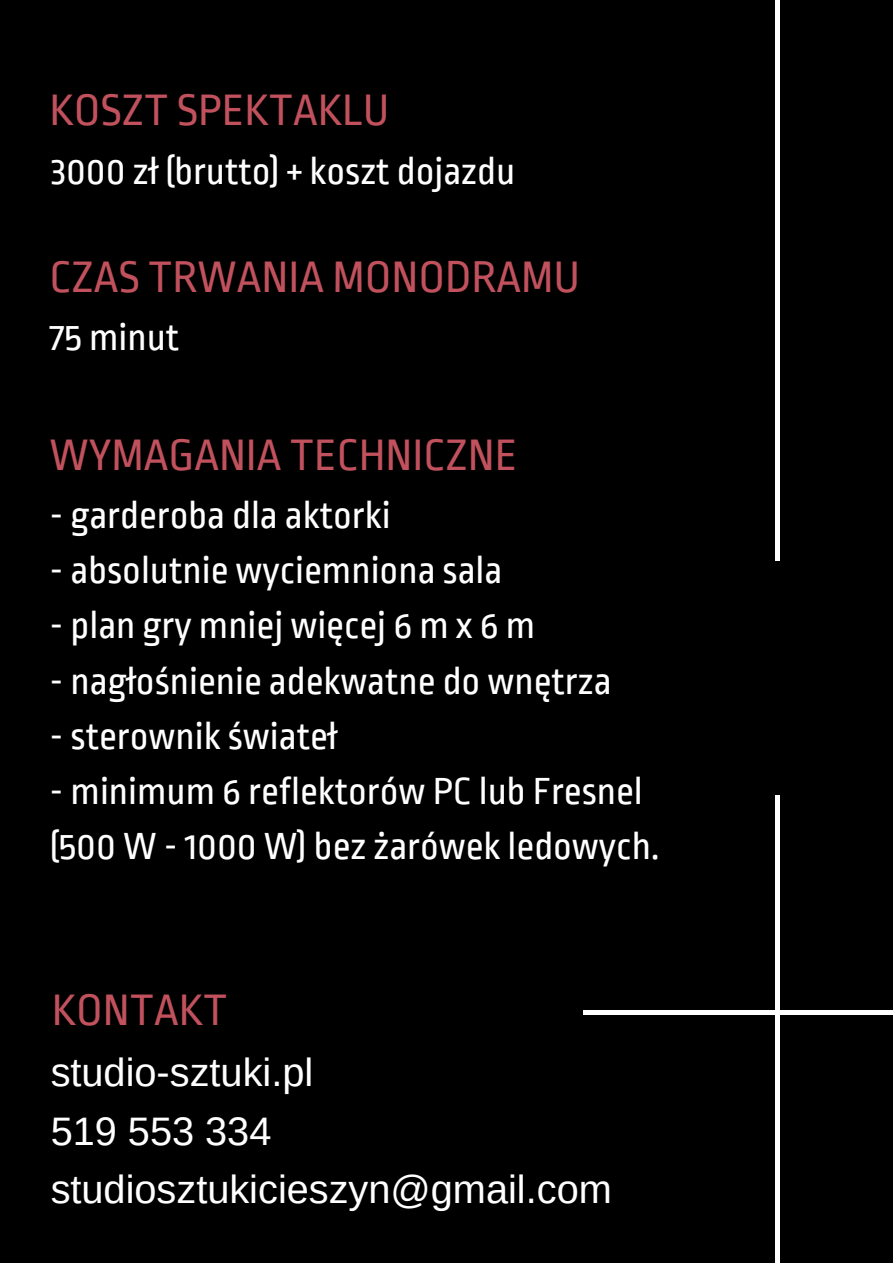
<style>
.page{position:relative;width:893px;height:1263px;background:#000}
.page>*{position:absolute;margin:0;border:0;box-sizing:border-box;transform-origin:0 0}
.t1{font:46.35px "Ropa Sans";color:#c1515d}
.t2{font:39.75px/55.2px "Ropa Sans";color:#fff}
.t3{font:39.75px/58.5px "Arimo";color:#fff}
</style>
<div class="page">
<div style="left:775px;top:535px;width:5px;height:25px;background:#fff"></div>
<div style="left:775px;top:0;width:5px;height:24px;background:#fff"></div>
<div style="left:775px;top:360px;width:5px;height:176px;background:#fff"></div>
<div style="left:775px;top:186px;width:5px;height:175px;background:#fff"></div>
<div style="left:775px;top:23px;width:5px;height:163px;background:#fff"></div>
<div style="left:775px;top:795px;width:5px;height:26px;background:#fff"></div>
<div style="left:775px;top:1158px;width:5px;height:105px;background:#fff"></div>
<div style="left:775px;top:983px;width:5px;height:175px;background:#fff"></div>
<div style="left:775px;top:820px;width:5px;height:163px;background:#fff"></div>
<hr style="left:583px;top:1010px;width:25px;height:4px;background:#fff">
<hr style="left:608px;top:1010px;width:175px;height:4px;background:#fff">
<hr style="left:782px;top:1010px;width:111px;height:4px;background:#fff">
<p class="t1" style="left:50px;top:86px;width:341px">KOSZT SPEKTAKLU</p>
<p class="t2" style="left:51px;top:144px;width:466px">3000 zł (brutto) + koszt dojazdu</p>
<p class="t1" style="left:50px;top:253px;width:532px">CZAS TRWANIA MONODRAMU</p>
<p class="t2" style="left:50px;top:310px;width:131px">75 minut</p>
<p class="t1" style="left:50px;top:431px;width:469px">WYMAGANIA TECHNICZNE</p>
<p class="t2" style="left:50px;top:488px;width:343px">- garderoba dla aktorki</p>
<p class="t2" style="left:50px;top:544px;width:454px">- absolutnie wyciemniona sala</p>
<p class="t2" style="left:50px;top:599px;width:487px">- plan gry mniej więcej 6 m x 6 m</p>
<p class="t2" style="left:50px;top:654px;width:564px">- nagłośnienie adekwatne do wnętrza</p>
<p class="t2" style="left:50px;top:709px;width:289px">- sterownik świateł</p>
<p class="t2" style="left:50px;top:764px;width:612px">- minimum 6 reflektorów PC lub Fresnel (500 W - 1000 W) bez żarówek ledowych.</p>
<p class="t1" style="left:52px;top:986px;width:177px">KONTAKT</p>
<p class="t3" style="left:51px;top:1043px;width:563px">studio-sztuki.pl<br>519 553 334 studiosztukicieszyn@gmail.com</p>
</div>
